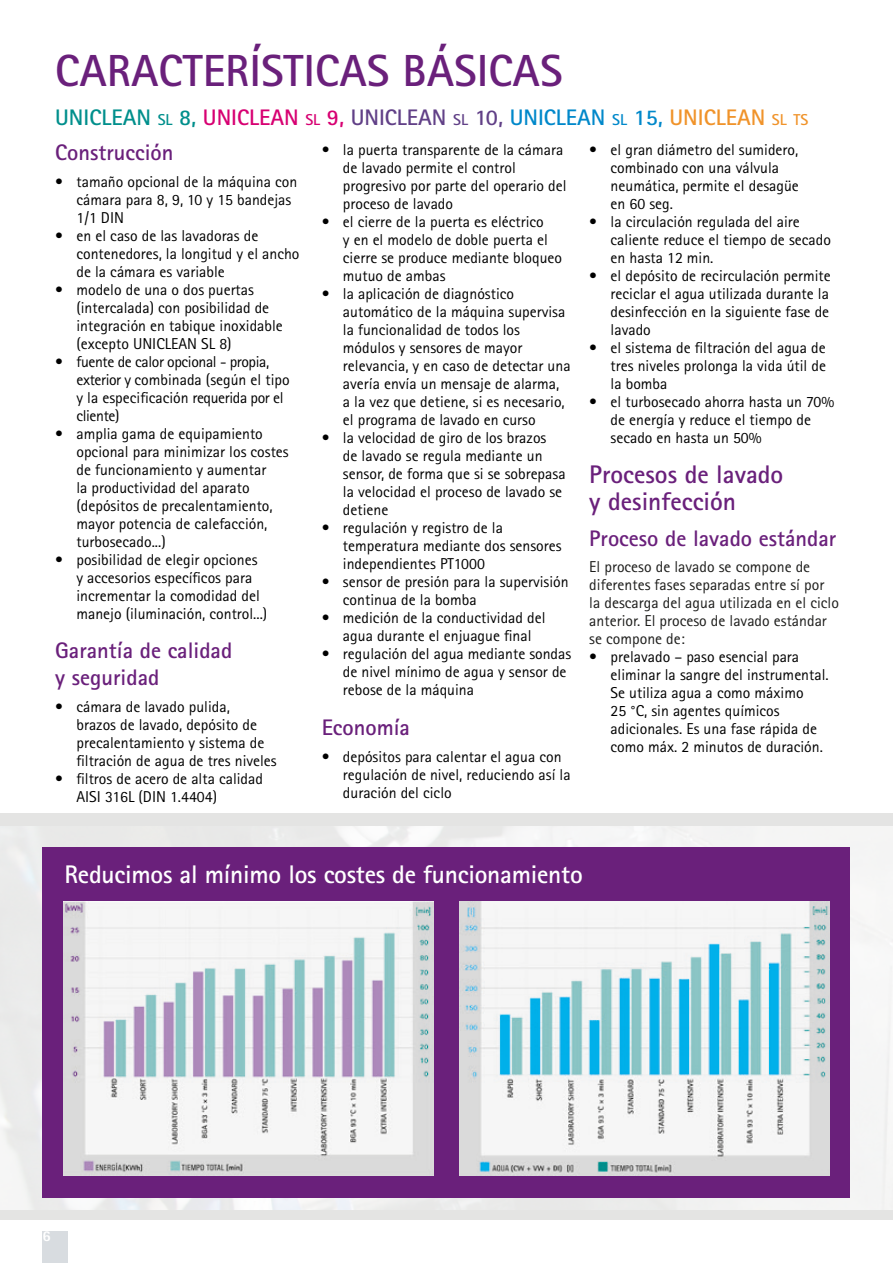
<style>
.page{position:relative;width:893px;height:1263px;background:#fff}
.page>*{position:absolute;margin:0;border:0;box-sizing:border-box;transform-origin:0 0}
.t1{font:700 45px "Rotis Sans Serif Std";color:#6a207b}
.odrazka{font:700 25.5px "Rotis Sans Serif Std";letter-spacing:-.01em;color:#fff}
.NADPIS_FIALOVÝ{font:700 25.5px/27px "Rotis Sans Serif Std";color:#6a207b}
.podnadpis_fialovy{font:700 22.5px/27px "Rotis Sans Serif Std";color:#6a207b}
.t2{font:700 22.5px "Rotis Sans Serif Std";color:#008f8c}
.odrazka-2{font:15.75px/18px "Rotis Sans Serif Std";color:#000}
.bezny_text{font:15.75px/18px "Rotis Sans Serif Std";color:#1d1d1b}
.odrazka-3{font:15.75px/18px "Rotis Sans Serif Std";letter-spacing:-.025em;color:#000}
.t3{font:800 15px "Rotis Sans Serif Std";color:#fff}
.s1{font-size:15.75px}
.s2{font-style:inherit}
.s3{color:#d70072}
.s4{font-size:15.75px;color:#d70072}
.s5{color:#614087}
.s6{font-size:15.75px;color:#614087}
.s7{color:#0088ca}
.s8{font-size:15.75px;color:#0088ca}
.s9{color:#f0932a}
.s10{font-size:15.75px;color:#f0932a}
</style>
<div class="page">
<div style="left:43px;top:1231px;width:25px;height:32px;background:#d8dce0"></div>
<img style="left:0;top:826px;width:893px;height:384px">
<div style="left:0;top:813px;width:893px;height:13px;background:#e4e4e3"></div>
<div style="left:43px;top:848px;width:807px;height:350px;background:#6a207b"></div>
<div style="left:0;top:1210px;width:893px;height:10px;background:#e4e4e3"></div>
<img style="left:64px;top:901px;width:370px;height:275px">
<img style="left:459px;top:901px;width:370px;height:275px">
<p class="t1" style="left:55px;top:43px;width:509px">CARACTERÍSTICAS BÁSICAS</p>
<p class="t2" style="left:55px;top:103px;width:755px">UNICLEAN <span class="s1">SL</span> <span class="s2">8,</span> <span class="s3">UNICLEAN</span> <span class="s4">SL</span> <span class="s3">9,</span> <span class="s5">UNICLEAN</span> <span class="s6">SL</span> <span class="s5">10,</span> <span class="s7">UNICLEAN</span> <span class="s8">SL</span> <span class="s7">15,</span> <span class="s9">UNICLEAN</span> <span class="s10">SL TS</span></p>
<p class="podnadpis_fialovy" style="left:55px;top:139px;width:120px">Construcción</p>
<p class="odrazka-2" style="left:76px;top:172px;width:222px;text-indent:-21px">• tamaño opcional de la máquina con cámara para 8, 9, 10 y 15 bandejas<br>1/1 DIN</p>
<p class="odrazka-2" style="left:76px;top:226px;width:225px;text-indent:-21px">• en el caso de las lavadoras de contenedores, la longitud y el ancho de la cámara es variable</p>
<p class="odrazka-2" style="left:76px;top:280px;width:208px;text-indent:-21px">• modelo de una o dos puertas (intercalada) con posibilidad de integración en tabique inoxidable (excepto UNICLEAN SL 8)</p>
<p class="odrazka-3" style="left:76px;top:352px;width:215px;text-indent:-21px">• fuente de calor opcional - propia, exterior y combinada (según el tipo y la especificación requerida por el cliente)</p>
<p class="odrazka-2" style="left:76px;top:424px;width:214px;text-indent:-21px">• amplia gama de equipamiento opcional para minimizar los costes de funcionamiento y aumentar<br>la productividad del aparato (depósitos de precalentamiento, mayor potencia de calefacción, turbosecado...)</p>
<p class="odrazka-2" style="left:76px;top:550px;width:192px;text-indent:-21px">• posibilidad de elegir opciones y accesorios específicos para incrementar la comodidad del manejo (iluminación, control...)</p>
<p class="podnadpis_fialovy" style="left:55px;top:637px;width:179px">Garantía de calidad y seguridad</p>
<p class="odrazka-2" style="left:76px;top:697px;width:202px;text-indent:-21px">• cámara de lavado pulida,<br>brazos de lavado, depósito de precalentamiento y sistema de filtración de agua de tres niveles</p>
<p class="odrazka-2" style="left:76px;top:769px;width:188px;text-indent:-21px">• filtros de acero de alta calidad<br>AISI 316L (DIN 1.4404)</p>
<p class="odrazka-2" style="left:343px;top:141px;width:225px;text-indent:-21px">• la puerta transparente de la cámara de lavado permite el control progresivo por parte del operario del proceso de lavado</p>
<p class="odrazka-2" style="left:343px;top:213px;width:221px;text-indent:-21px">• el cierre de la puerta es eléctrico<br>y en el modelo de doble puerta el cierre se produce mediante bloqueo mutuo de ambas</p>
<p class="odrazka-2" style="left:343px;top:285px;width:229px;text-indent:-21px">• la aplicación de diagnóstico automático de la máquina supervisa la funcionalidad de todos los módulos y sensores de mayor relevancia, y en caso de detectar una avería envía un mensaje de alarma,<br>a la vez que detiene, si es necesario, el programa de lavado en curso</p>
<p class="odrazka-2" style="left:343px;top:429px;width:224px;text-indent:-21px">• la velocidad de giro de los brazos<br>de lavado se regula mediante un sensor, de forma que si se sobrepasa la velocidad el proceso de lavado se detiene</p>
<p class="odrazka-2" style="left:343px;top:519px;width:220px;text-indent:-21px">• regulación y registro de la temperatura mediante dos sensores independientes PT1000</p>
<p class="odrazka-2" style="left:343px;top:573px;width:227px;text-indent:-21px">• sensor de presión para la supervisión continua de la bomba</p>
<p class="odrazka-2" style="left:322px;top:609px;width:225px;text-align:center">• medición de la conductividad del agua durante el enjuague final</p>
<p class="odrazka-2" style="left:343px;top:645px;width:230px;text-indent:-21px">• regulación del agua mediante sondas de nivel mínimo de agua y sensor de rebose de la máquina</p>
<p class="podnadpis_fialovy" style="left:322px;top:714px;width:90px">Economía</p>
<p class="odrazka-2" style="left:343px;top:747px;width:229px;text-indent:-21px">• depósitos para calentar el agua con regulación de nivel, reduciendo así la duración del ciclo</p>
<p class="odrazka-2" style="left:611px;top:141px;width:190px;text-indent:-21px">• el gran diámetro del sumidero, combinado con una válvula neumática, permite el desagüe en 60 seg.</p>
<p class="odrazka-2" style="left:611px;top:213px;width:222px;text-indent:-21px">• la circulación regulada del aire caliente reduce el tiempo de secado en hasta 12 min.</p>
<p class="odrazka-2" style="left:611px;top:267px;width:222px;text-align:justify;text-indent:-21px">• el depósito de recirculación permite reciclar el agua utilizada durante la desinfección en la siguiente fase de lavado</p>
<p class="odrazka-2" style="left:611px;top:339px;width:217px;text-align:justify;text-indent:-21px">• el sistema de filtración del agua de tres niveles prolonga la vida útil de la bomba</p>
<p class="odrazka-2" style="left:611px;top:393px;width:225px;text-indent:-21px">• el turbosecado ahorra hasta un 70% de energía y reduce el tiempo de secado en hasta un 50%</p>
<p class="NADPIS_FIALOVÝ" style="left:589px;top:461px;width:196px">Procesos de lavado y desinfección</p>
<p class="podnadpis_fialovy" style="left:589px;top:524px;width:249px">Proceso de lavado estándar</p>
<p class="bezny_text" style="left:589px;top:558px;width:251px">El proceso de lavado se compone de diferentes fases separadas entre sí por la descarga del agua utilizada en el ciclo anterior. El proceso de lavado estándar se compone de:</p>
<p class="odrazka-2" style="left:611px;top:648px;width:220px;text-indent:-21px">• prelavado – paso esencial para eliminar la sangre del instrumental.<br>Se utiliza agua a como máximo<br>25 °C, sin agentes químicos adicionales. Es una fase rápida de como máx. 2 minutos de duración.</p>
<p class="odrazka" style="left:64px;top:858px;width:520px">Reducimos al mínimo los costes de funcionamiento</p>
<p class="t3" style="left:43px;top:1227px;width:10px">6</p>
</div>
